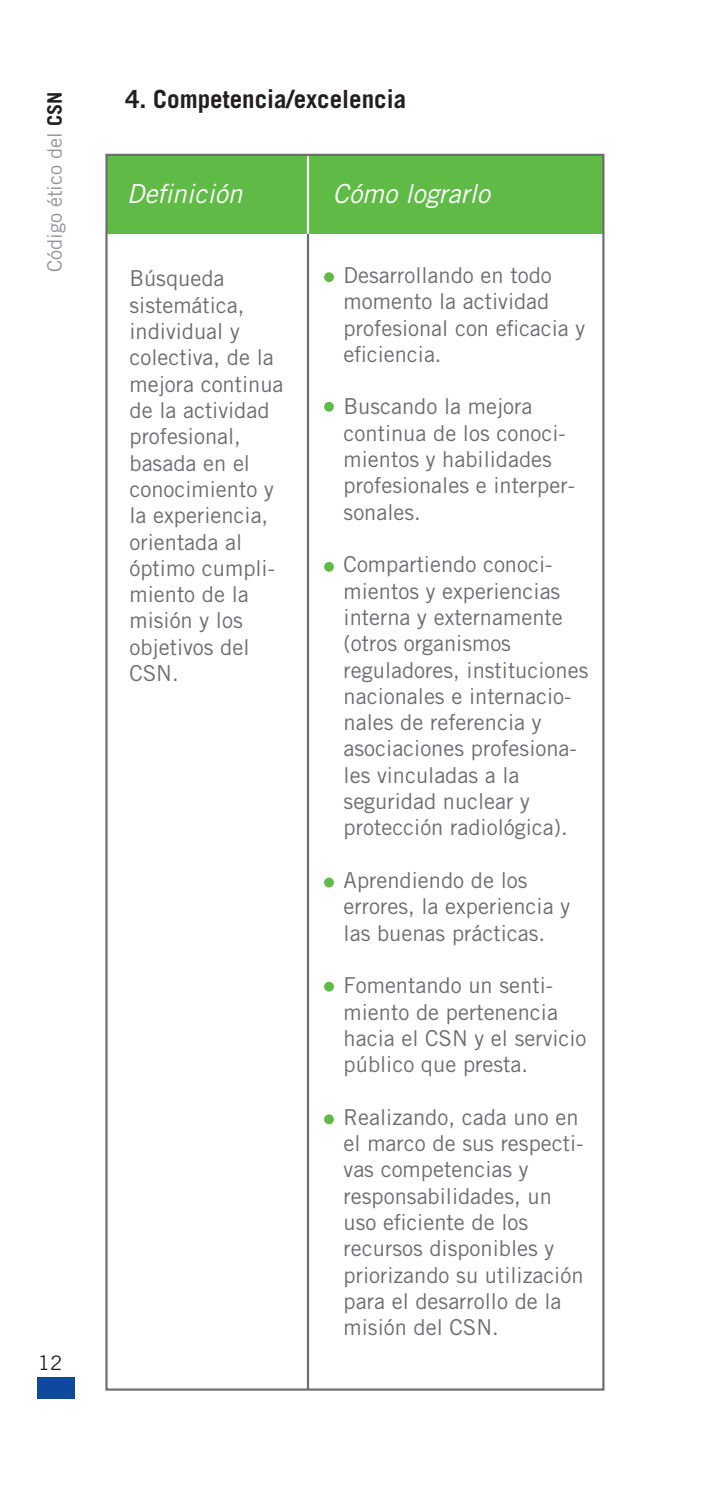
<style>
.page{position:relative;width:709px;height:1489px;background:#fff}
.page>*{position:absolute;margin:0;border:0;box-sizing:border-box;transform-origin:0 0}
.t1{font:italic 26.25px "Trade Gothic LT Std";color:#fff}
.t2{font:700 25px "Trade Gothic LT Std";color:#231f20}
.t3{font:22px/26.2px "Trade Gothic LT Std";color:#6c6d70}
.t4{font:20px "Trade Gothic LT Std";color:#939598}
.t5{font:20px "Trade Gothic LT Std";color:#231f20}
.s1{font-weight:700;color:#231f20}
</style>
<div class="page">
<div style="left:38px;top:1377px;width:37px;height:21px;background:#0f499d"></div>
<div style="left:106px;top:155px;width:497px;height:79px;background:#60bb46"></div>
<hr style="left:307px;top:234px;width:2px;height:1154px;background:#6c6d70">
<hr style="left:307px;top:156px;width:2px;height:78px;background:#fff">
<div style="left:324px;top:272px;width:10px;height:10px;background:#60bb46;border-radius:50%"></div>
<div style="left:324px;top:402px;width:10px;height:10px;background:#60bb46;border-radius:50%"></div>
<div style="left:324px;top:562px;width:10px;height:9px;background:#60bb46;border-radius:50%"></div>
<div style="left:324px;top:877px;width:10px;height:10px;background:#60bb46;border-radius:50%"></div>
<svg style="left:324px;top:981px;width:10px;height:10px"></svg>
<div style="left:324px;top:1114px;width:10px;height:10px;background:#60bb46;border-radius:50%"></div>
<p class="t4" style="left:47px;top:272px;width:182px;rotate:-90deg">Código ético del <span class="s1">CSN</span></p>
<p class="t2" style="left:125px;top:90px;width:282px">4. Competencia/excelencia</p>
<p class="t1" style="left:127px;top:184px;width:117px">Definición</p>
<p class="t1" style="left:333px;top:184px;width:159px">Cómo lograrlo</p>
<p class="t3" style="left:343px;top:264px;width:243px">Desarrollando en todo momento la actividad profesional con eficacia y eficiencia.</p>
<p class="t3" style="left:343px;top:395px;width:233px">Buscando la mejora continua de los conoci&shy;mientos y habilidades profesionales e interper&shy;sonales.</p>
<p class="t3" style="left:343px;top:553px;width:246px">Compartiendo conoci&shy;mientos y experiencias interna y externamente (otros organismos reguladores, instituciones nacionales e internacio&shy;nales de referencia y asociaciones profesiona&shy;les vinculadas a la seguridad nuclear y protección radiológica).</p>
<p class="t3" style="left:343px;top:869px;width:228px">Aprendiendo de los errores, la experiencia y las buenas prácticas.</p>
<p class="t3" style="left:343px;top:974px;width:244px">Fomentando un senti&shy;miento de pertenencia hacia el CSN y el servicio público que presta.</p>
<p class="t3" style="left:343px;top:1105px;width:241px">Realizando, cada uno en el marco de sus respecti&shy;vas competencias y responsabilidades, un uso eficiente de los recursos disponibles y priorizando su utilización para el desarrollo de la misión del CSN.</p>
<p class="t3" style="left:129px;top:267px;width:156px">Búsqueda sistemática, individual y colectiva, de la mejora continua de la actividad profesional, basada en el conocimiento y la experiencia, orientada al óptimo cumpli&shy;miento de la misión y los objetivos del<br>CSN.</p>
<p class="t5" style="left:38px;top:1355px;width:26px">12</p>
</div>
